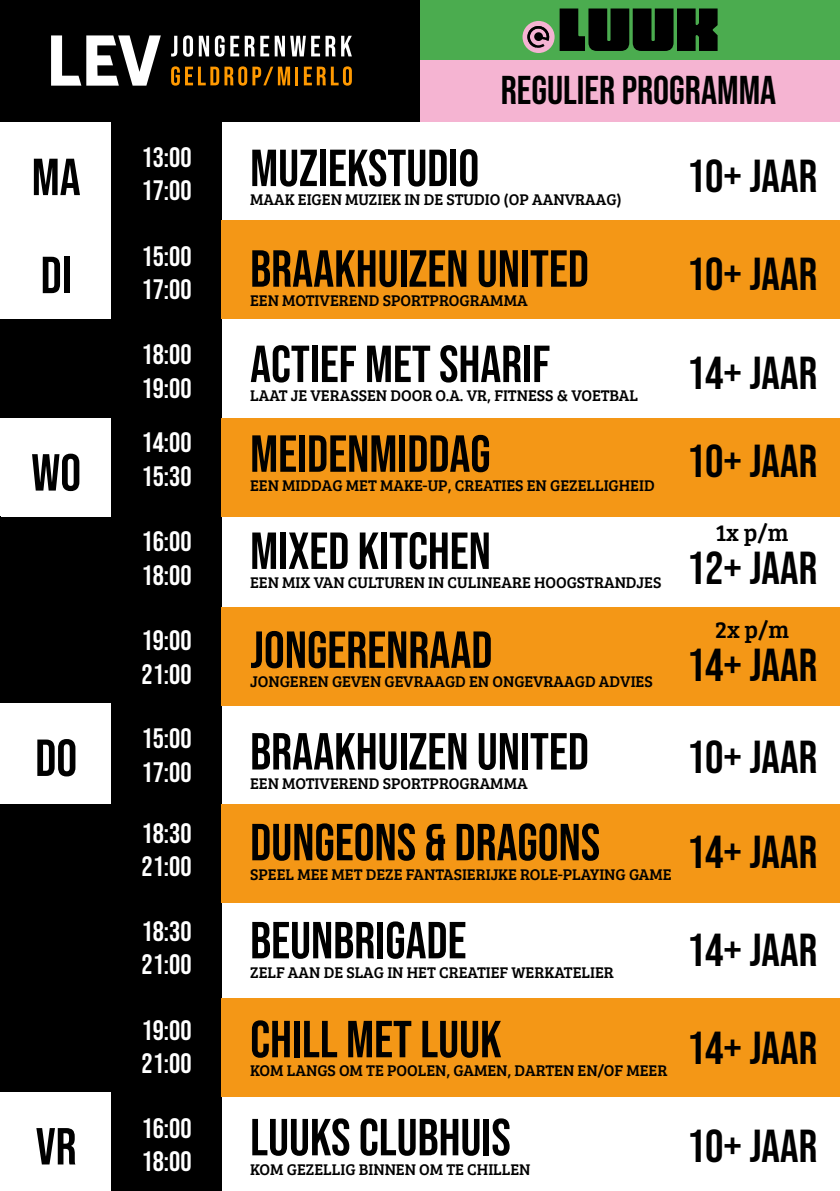
<style>
.page{position:relative;width:840px;height:1191px;background:#fff}
.page>*{position:absolute;margin:0;border:0;box-sizing:border-box;transform-origin:0 0}
.t1{font:52px "Bebas Neue";color:#000}
.t2{font:46px/98.2px "Bebas Neue";color:#000;text-align:justify}
.t3{font:40px "Bebas Neue";color:#000}
.t4{font:28px/33.6px "Bebas Neue";color:#fff}
.t5{font:24px "Bree Serif";color:#000}
.t6{font:16px "Bree Serif";color:#000}
</style>
<div class="page">
<div style="left:0;top:320px;width:222px;height:98px;background:#000"></div>
<div style="left:0;top:516px;width:222px;height:186px;background:#000"></div>
<div style="left:0;top:804px;width:222px;height:288px;background:#000"></div>
<div style="left:0;top:0;width:420px;height:121px;background:#000"></div>
<svg style="left:171px;top:66px;width:119px;height:20px"></svg>
<hr style="left:295px;top:67px;width:3px;height:18px;background:#f90">
<svg style="left:304px;top:66px;width:47px;height:20px"></svg>
<svg style="left:171px;top:36px;width:6px;height:21px"></svg>
<svg style="left:183px;top:35px;width:10px;height:22px"></svg>
<svg style="left:199px;top:36px;width:10px;height:20px"></svg>
<svg style="left:215px;top:35px;width:9px;height:22px"></svg>
<svg style="left:230px;top:36px;width:105px;height:20px"></svg>
<svg style="left:341px;top:36px;width:10px;height:20px"></svg>
<svg style="left:51px;top:35px;width:110px;height:51px"></svg>
<div style="left:420px;top:0;width:419px;height:61px;background:#4bac4f"></div>
<div style="left:420px;top:60px;width:419px;height:62px;background:#f5b4d2"></div>
<div style="left:111px;top:121px;width:111px;height:100px;background:#000"></div>
<div style="left:111px;top:995px;width:111px;height:98px;background:#000"></div>
<div style="left:111px;top:798px;width:111px;height:98px;background:#000"></div>
<div style="left:111px;top:605px;width:111px;height:98px;background:#000"></div>
<div style="left:111px;top:407px;width:111px;height:98px;background:#000"></div>
<div style="left:111px;top:221px;width:111px;height:98px;background:#000"></div>
<div style="left:111px;top:1093px;width:111px;height:98px;background:#000"></div>
<div style="left:111px;top:703px;width:111px;height:98px;background:#000"></div>
<div style="left:111px;top:506px;width:111px;height:98px;background:#000"></div>
<div style="left:222px;top:221px;width:617px;height:98px;background:#f49716"></div>
<div style="left:222px;top:804px;width:617px;height:98px;background:#f49716"></div>
<div style="left:222px;top:998px;width:617px;height:98px;background:#f49716"></div>
<div style="left:222px;top:607px;width:617px;height:98px;background:#f49716"></div>
<div style="left:222px;top:418px;width:617px;height:98px;background:#f49716"></div>
<div style="left:522px;top:21px;width:32px;height:32px;background:#f5b3d2;border-radius:50%"></div>
<svg style="left:524px;top:23px;width:26px;height:26px"></svg>
<svg style="left:559px;top:9px;width:158px;height:42px;background:#0b1a0c"></svg>
<h1 class="t1" style="left:32px;top:148px;width:50px">MA</h1>
<h1 class="t1" style="left:41px;top:246px;width:33px">DI</h1>
<h1 class="t1" style="left:31px;top:443px;width:51px">WO</h1>
<h1 class="t1" style="left:35px;top:728px;width:43px">DO</h1>
<h1 class="t1" style="left:36px;top:1117px;width:42px">VR</h1>
<h3 class="t4" style="left:141px;top:140px;width:52px">13:00<br>17:00</h3>
<h3 class="t4" style="left:141px;top:239px;width:52px">15:00<br>17:00</h3>
<h3 class="t4" style="left:141px;top:338px;width:52px">18:00<br>19:00</h3>
<h3 class="t4" style="left:141px;top:425px;width:52px">14:00<br>15:30</h3>
<h3 class="t4" style="left:141px;top:524px;width:52px">16:00<br>18:00</h3>
<h3 class="t4" style="left:141px;top:623px;width:52px">19:00<br>21:00</h3>
<h3 class="t4" style="left:141px;top:721px;width:52px">15:00<br>17:00</h3>
<h3 class="t4" style="left:141px;top:816px;width:52px">18:30<br>21:00</h3>
<h3 class="t4" style="left:141px;top:914px;width:52px">18:30<br>21:00</h3>
<h3 class="t4" style="left:141px;top:1013px;width:52px">19:00<br>21:00</h3>
<h3 class="t4" style="left:141px;top:1111px;width:52px">16:00<br>18:00</h3>
<h3 class="t3" style="left:500px;top:68px;width:277px">REGULIER PROGRAMMA</h3>
<h1 class="t1" style="left:250px;top:139px;width:230px">MUZIEKSTUDIO</h1>
<p class="t6" style="left:250px;top:188px;width:373px">MAAK EIGEN MUZIEK IN DE STUDIO (OP AANVRAAG)</p>
<h1 class="t1" style="left:250px;top:239px;width:340px">BRAAKHUIZEN UNITED</h1>
<p class="t6" style="left:250px;top:289px;width:279px">EEN MOTIVEREND SPORTPROGRAMMA</p>
<h1 class="t1" style="left:250px;top:334px;width:301px">ACTIEF MET SHARIF</h1>
<p class="t6" style="left:250px;top:384px;width:389px">LAAT JE VERASSEN DOOR O.A. VR, FITNESS &amp; VOETBAL</p>
<h1 class="t1" style="left:250px;top:424px;width:242px">MEIDENMIDDAG</h1>
<p class="t6" style="left:250px;top:474px;width:406px">EEN MIDDAG MET MAKE-UP, CREATIES EN GEZELLIGHEID</p>
<h1 class="t1" style="left:250px;top:521px;width:242px">MIXED KITCHEN</h1>
<p class="t6" style="left:250px;top:571px;width:412px">EEN MIX VAN CULTUREN IN CULINEARE HOOGSTRANDJES</p>
<h1 class="t1" style="left:250px;top:620px;width:244px">JONGERENRAAD</h1>
<p class="t6" style="left:250px;top:670px;width:404px">JONGEREN GEVEN GEVRAAGD EN ONGEVRAAGD ADVIES</p>
<h1 class="t1" style="left:250px;top:722px;width:340px">BRAAKHUIZEN UNITED</h1>
<p class="t6" style="left:250px;top:771px;width:279px">EEN MOTIVEREND SPORTPROGRAMMA</p>
<h1 class="t1" style="left:250px;top:813px;width:351px">DUNGEONS &amp; DRAGONS</h1>
<p class="t6" style="left:250px;top:862px;width:423px">SPEEL MEE MET DEZE FANTASIERIJKE ROLE-PLAYING GAME</p>
<h1 class="t1" style="left:250px;top:911px;width:218px">BEUNBRIGADE</h1>
<p class="t6" style="left:250px;top:960px;width:365px">ZELF AAN DE SLAG IN HET CREATIEF WERKATELIER</p>
<h1 class="t1" style="left:250px;top:1009px;width:253px">CHILL MET LUUK</h1>
<p class="t6" style="left:250px;top:1059px;width:418px">KOM LANGS OM TE POOLEN, GAMEN, DARTEN EN/OF MEER</p>
<h1 class="t1" style="left:250px;top:1107px;width:262px">LUUKS CLUBHUIS</h1>
<p class="t6" style="left:250px;top:1157px;width:282px">KOM GEZELLIG BINNEN OM TE CHILLEN</p>
<h2 class="t2" style="left:686px;top:127px;width:132px">10+ JAAR</h2>
<h2 class="t2" style="left:686px;top:225px;width:132px">10+ JAAR</h2>
<h2 class="t2" style="left:686px;top:324px;width:132px">14+ JAAR</h2>
<h2 class="t2" style="left:686px;top:412px;width:132px">10+ JAAR</h2>
<h3 class="t5" style="left:715px;top:515px;width:75px">1x p/m</h3>
<h2 class="t2" style="left:686px;top:518px;width:132px">12+ JAAR</h2>
<h3 class="t5" style="left:714px;top:612px;width:76px">2x p/m</h3>
<h2 class="t2" style="left:686px;top:616px;width:132px">14+ JAAR</h2>
<h2 class="t2" style="left:686px;top:707px;width:132px">10+ JAAR</h2>
<h2 class="t2" style="left:686px;top:802px;width:132px">14+ JAAR</h2>
<h2 class="t2" style="left:686px;top:900px;width:132px">14+ JAAR 14+ JAAR 10+ JAAR</h2>
</div>
